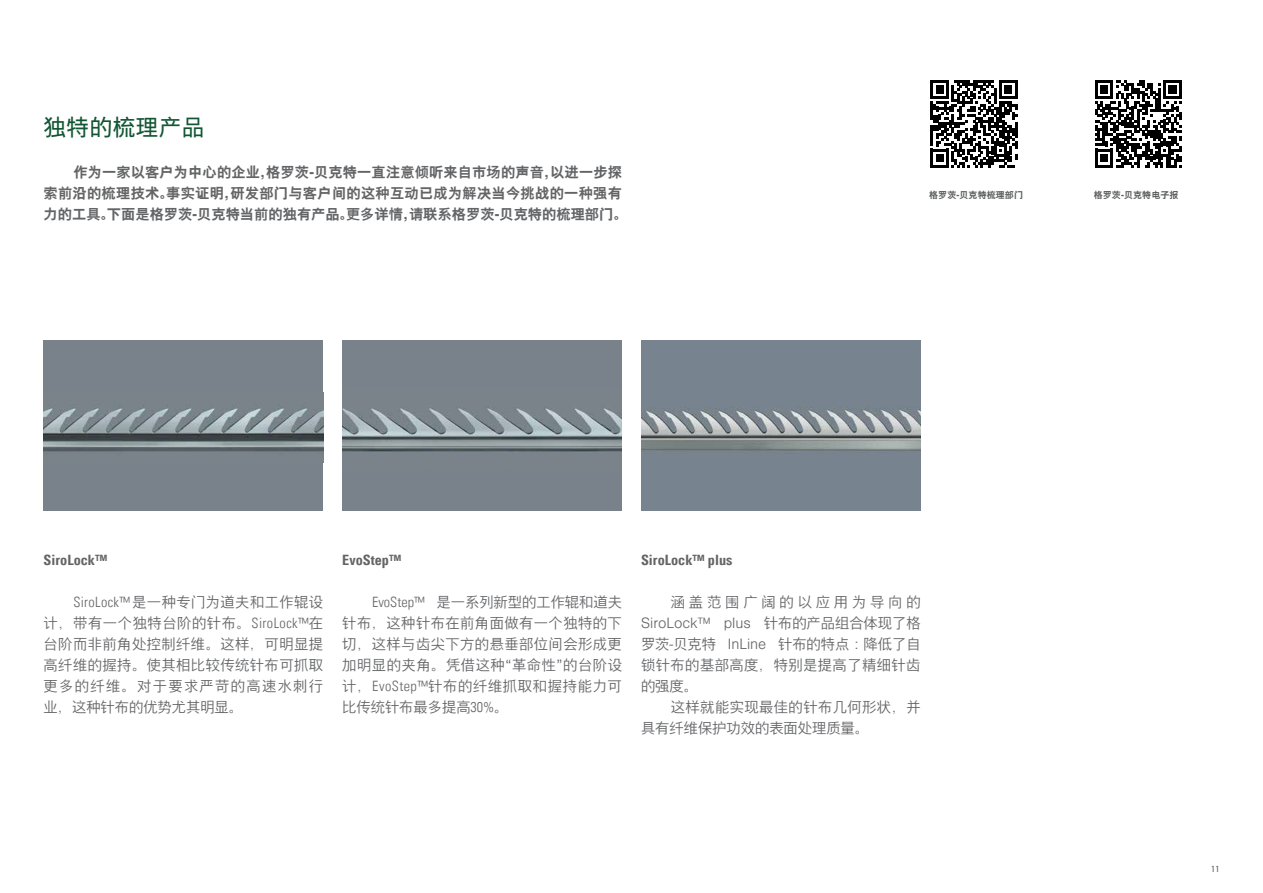
<style>
.page{position:relative;width:1263px;height:893px;background:#fff}
.page>*{position:absolute;margin:0;border:0;box-sizing:border-box;transform-origin:0 0}
.t1{font:22.5px "Nimbus Sans Global";letter-spacing:.025em;color:#125634}
.t2{font:300 14.25px/21px "Nimbus Sans Global";letter-spacing:.035em;color:#636466;text-align:justify}
.t3{font:700 14.25px/21px "Nimbus Sans Global";letter-spacing:.01em;color:#636466}
.t4{font:300 14.25px/21px "Nimbus Sans Global";letter-spacing:.015em;color:#636466}
.t5{font:14.25px "Univers Com 67 Bold Cond";color:#636466}
.t6{font:700 9px "Nimbus Sans Global";letter-spacing:.01em;color:#5b5d5e}
.t7{font:condensed 9px "Univers Com 57";color:#636466}
.s1{font-family:"Univers Com 47 Light Cond";font-weight:400}
</style>
<div class="page">
<div style="left:44px;top:340px;width:279px;height:170px;background:#79828b"></div>
<img style="left:44px;top:405px;width:279px;height:47px">
<div style="left:342px;top:340px;width:280px;height:170px;background:#79828b"></div>
<img style="left:342px;top:407px;width:280px;height:45px">
<img style="left:641px;top:340px;width:280px;height:170px">
<svg style="left:930px;top:80px;width:87px;height:87px"></svg>
<svg style="left:1095px;top:80px;width:87px;height:87px"></svg>
<h1 class="t1" style="left:44px;top:114px;width:162px">独特的梳理产品</h1>
<p class="t3" style="left:44px;top:161px;width:585px;text-indent:30px">作为一家以客户为中心的企业，格罗茨-贝克特一直注意倾听来自市场的声音，以进一步探索前沿的梳理技术。事实证明，研发部门与客户间的这种互动已成为解决当今挑战的一种强有力的工具。下面是格罗茨-贝克特当前的独有产品。更多详情，请联系格罗茨-贝克特的梳理部门。</p>
<p class="t6" style="left:929px;top:189px;width:95px">格罗茨-贝克特梳理部门</p>
<p class="t6" style="left:1094px;top:189px;width:86px">格罗茨-贝克特电子报</p>
<p class="t5" style="left:44px;top:551px;width:65px">SiroLock™</p>
<p class="t2" style="left:44px;top:592px;width:281px;text-indent:30px"><span class="s1">SiroLock™</span> 是一种专门为道夫和工作辊设计，带有一个独特台阶的针布。<span class="s1">SiroLock™</span>在台阶而非前角处控制纤维。这样，可明显提高纤维的握持。使其相比较传统针布可抓取更多的纤维。对于要求严苛的高速水刺行业，这种针布的优势尤其明显。</p>
<p class="t5" style="left:342px;top:551px;width:60px">EvoStep™</p>
<p class="t2" style="left:342px;top:592px;width:281px;text-indent:30px"><span class="s1">EvoStep™</span> 是一系列新型的工作辊和道夫针布，这种针布在前角面做有一个独特的下切，这样与齿尖下方的悬垂部位间会形成更加明显的夹角。凭借这种“革命性”的台阶设计，<span class="s1">EvoStep™</span>针布的纤维抓取和握持能力可比传统针布最多提高<span class="s1">30%</span>。</p>
<p class="t5" style="left:641px;top:551px;width:93px">SiroLock™ plus</p>
<p class="t2" style="left:641px;top:592px;width:281px;text-indent:30px">涵盖范围广阔的以应用为导向的SiroLock™ plus 针布的产品组合体现了格罗茨-贝克特 InLine 针布的特点：降低了自锁针布的基部高度，特别是提高了精细针齿的强度。</p>
<p class="t4" style="left:641px;top:697px;width:281px;text-indent:30px">这样就能实现最佳的针布几何形状，并具有纤维保护功效的表面处理质量。</p>
<p class="t7" style="left:1211px;top:863px;width:10px">11</p>
</div>
